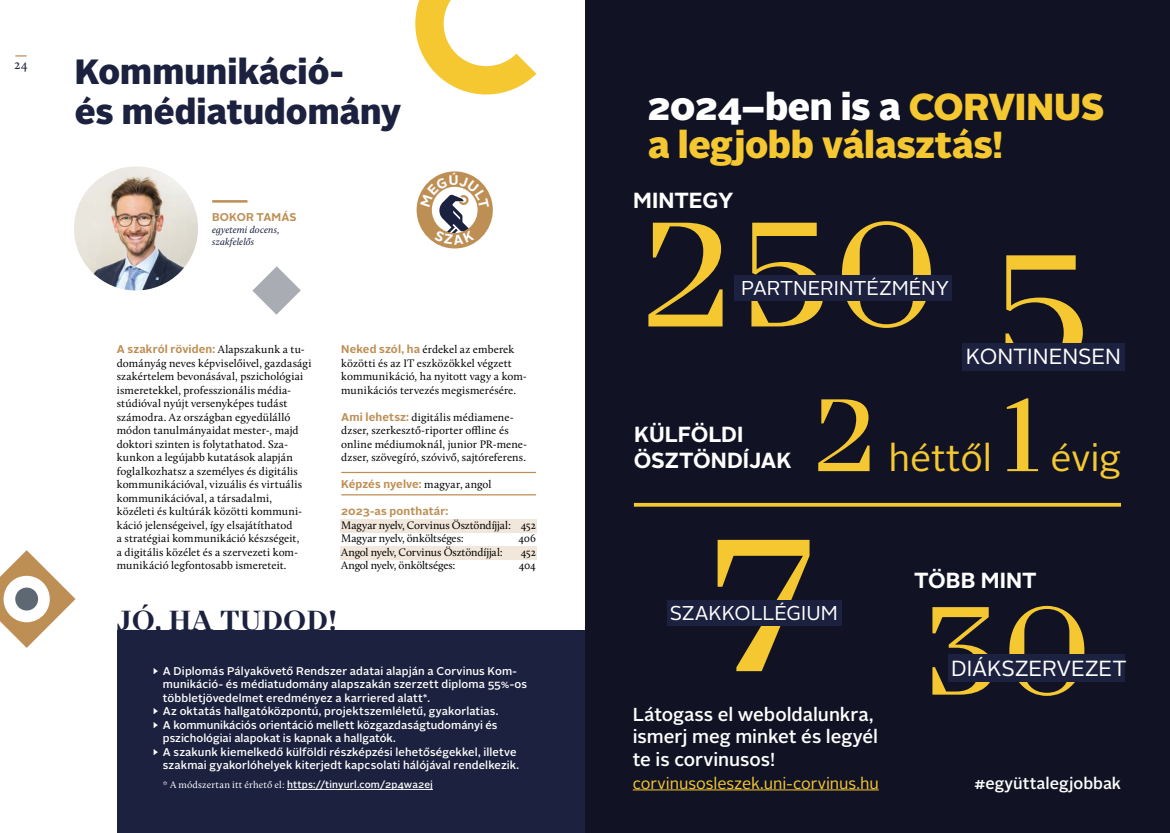
<style>
.page{position:relative;width:1170px;height:833px;background:#fff}
.page>*{position:absolute;margin:0;border:0;box-sizing:border-box;transform-origin:0 0}
.t1{font:187.5px "TT Nooks";color:#f5c832}
.t2{font:159.38px "TT Nooks";color:#f5c832}
.t3{font:148.25px "TT Nooks";color:#f5c832}
.t4{font:125px "TT Nooks";color:#f5c832}
.t5{font:102.5px "TT Nooks";color:#f5c832}
.t6{font:900 37.5px/37.5px "Alright Sans";letter-spacing:-.01em;color:#f5c832}
.t7{font:37.5px "Alright Sans";color:#f5c832}
.t8{font:900 35px/40px "Alright Sans";color:#1b213e}
.t9{font:700 27.5px "TT Nooks";color:#1b213e}
.t10{font:700 21.88px/26.2px "Alright Sans";letter-spacing:-.01em;color:#fff}
.t11{font:21.88px "Alright Sans";letter-spacing:-.005em;color:#fff}
.t12{font:20px "Alright Sans";letter-spacing:-.005em;color:#fff}
.t13{font:500 18.75px/22.5px "Alright Sans";letter-spacing:-.005em;color:#fff}
.t14{font:16.25px "Alright Sans";color:#f5c832}
.t15{font:500 16.25px "Alright Sans";color:#fff}
.t16{font:13.75px "Calluna";color:#1b213e}
.t17{font:11.25px/13.5px "Calluna";letter-spacing:.005em;color:#000}
.t18{font:500 11.25px "Alright Sans";letter-spacing:.01em;color:#fff}
.t19{font:700 11.25px "Alright Sans";letter-spacing:.01em;color:#be8f55}
.t20{font:11.25px "Calluna";letter-spacing:-.015em;color:#000}
.t21{font:11.25px "Calluna";letter-spacing:-.02em;color:#000}
.t22{font:500 10px "Alright Sans";letter-spacing:.015em;color:#fff}
.t23{font:italic 10px/12px "Calluna";letter-spacing:.01em;color:#1b213e}
.s1{font-family:"Calluna";font-weight:400;color:#000}
.s2{font-family:"Alright Sans";font-weight:700;color:#be8f55}
.s3{font-family:"Calluna";font-weight:400}
.s4{color:#fff}
</style>
<div class="page">
<svg style="left:15px;top:55px;width:12px;height:2px"></svg>
<hr style="left:341px;top:494px;width:195px;height:1px;background:#be8f55">
<hr style="left:341px;top:472px;width:195px;height:1px;background:#be8f55">
<div style="left:340px;top:519px;width:197px;height:14px;background:#f2e7db"></div>
<div style="left:340px;top:546px;width:197px;height:14px;background:#f2e7db"></div>
<img style="left:74px;top:166px;width:124px;height:125px">
<hr style="left:212px;top:200px;width:35px;height:3px;background:#be8f55">
<svg style="left:252px;top:266px;width:49px;height:49px"></svg>
<svg style="left:0;top:550px;width:76px;height:98px"></svg>
<svg style="left:415px;top:0;width:121px;height:94px"></svg>
<div style="left:117px;top:630px;width:468px;height:203px;background:#1b213e"></div>
<hr style="left:287px;top:789px;width:146px;height:1px;background:#fff">
<div style="left:585px;top:0;width:584px;height:833px;background:#111325"></div>
<hr style="left:632px;top:789px;width:246px;height:1px;background:#f5c832">
<div style="left:962px;top:343px;width:162px;height:27px;background:#1b213e"></div>
<div style="left:947px;top:655px;width:177px;height:27px;background:#1b213e"></div>
<div style="left:666px;top:600px;width:175px;height:26px;background:#1b213e"></div>
<hr style="left:634px;top:503px;width:486px;height:3px;background:#f5c832">
<div style="left:734px;top:275px;width:217px;height:26px;background:#1b213e"></div>
<svg style="left:416px;top:171px;width:77px;height:77px"></svg>
<p class="t16" style="left:14px;top:56px;width:15px">24</p>
<h3 class="t8" style="left:75px;top:51px;width:328px">Kommunikáció-<br>és médiatudomány</h3>
<p class="t19" style="left:212px;top:209px;width:86px">BOKOR TAMÁS</p>
<p class="t23" style="left:212px;top:223px;width:69px">egyetemi docens, szakfelelős</p>
<p class="t19" style="left:117px;top:341px;width:190px">A szakról röviden: <span class="s1">Alapszakunk a tu-</span></p>
<p class="t17" style="left:117px;top:356px;width:196px">dományág neves képviselőivel, gazdasági szakértelem bevonásával, pszichológiai ismeretekkel, professzionális média&shy;stúdióval nyújt versenyképes tudást számodra. Az országban egyedülálló módon tanulmányaidat mester-, majd doktori szinten is folytathatod. Sza&shy;kunkon a legújabb kutatások alapján foglalkozhatsz a személyes és digitális kommunikációval, vizuális és virtuális kommunikációval, a társadalmi, közéleti és kultúrák közötti kommuni&shy;káció jelenségeivel, így elsajátíthatod<br>a stratégiai kommunikáció készségeit,<br>a digitális közélet és a szervezeti kom&shy;munikáció legfontosabb ismereteit.</p>
<p class="t17" style="left:341px;top:343px;width:187px"><span class="s2">Neked szól, ha</span> érdekel az emberek közötti és az IT eszközökkel végzett kommunikáció, ha nyitott vagy a kom&shy;munikációs tervezés megismerésére.</p>
<p class="t17" style="left:341px;top:410px;width:187px"><span class="s2">Ami lehetsz:</span> digitális médiamene&shy;dzser, szerkesztő-riporter offline és online médiumoknál, junior PR-mene&shy;dzser, szövegíró, szóvivő, sajtóreferens.</p>
<p class="t19" style="left:341px;top:476px;width:152px">Képzés nyelve: <span class="s1">magyar, angol</span></p>
<p class="t19" style="left:341px;top:503px;width:109px">2023-as ponthatár:</p>
<p class="t17" style="left:341px;top:518px;width:196px">Magyar nyelv, Corvinus Ösztöndíjjal: 452<br>Magyar nyelv, önköltséges:</p>
<p class="t17" style="left:518px;top:532px;width:19px">406</p>
<p class="t20" style="left:341px;top:545px;width:163px">Angol nyelv, Corvinus Ösztöndíjjal:</p>
<p class="t17" style="left:520px;top:545px;width:17px">452</p>
<p class="t21" style="left:341px;top:559px;width:116px">Angol nyelv, önköltséges:</p>
<p class="t17" style="left:518px;top:559px;width:19px">404</p>
<h3 class="t9" style="left:117px;top:604px;width:222px">JÓ, HA TUDOD!</h3>
<p class="t18" style="left:152px;top:663px;width:366px"><span class="s3">►</span> A Diplomás Pályakövető Rendszer adatai alapján a Corvinus Kom-</p>
<p class="t18" style="left:163px;top:676px;width:366px">munikáció- és médiatudomány alapszakán szerzett diploma 55%-os</p>
<p class="t18" style="left:163px;top:690px;width:268px">többletjövedelmet eredményez a karriered alatt*.</p>
<p class="t18" style="left:152px;top:703px;width:348px"><span class="s3">►</span> Az oktatás hallgatóközpontú, projektszemléletű, gyakorlatias.</p>
<p class="t18" style="left:152px;top:717px;width:347px"><span class="s3">►</span> A kommunikációs orientáció mellett közgazdaságtudományi és</p>
<p class="t18" style="left:163px;top:730px;width:234px">pszichológiai alapokat is kapnak a hallgatók.</p>
<p class="t18" style="left:152px;top:744px;width:365px"><span class="s3">►</span> A szakunk kiemelkedő külföldi részképzési lehetőségekkel, illetve</p>
<p class="t18" style="left:163px;top:757px;width:358px">szakmai gyakorlóhelyek kiterjedt kapcsolati hálójával rendelkezik.</p>
<p class="t22" style="left:163px;top:777px;width:271px"><span class="s3">* A módszertan itt érhető el:</span> https://tinyurl.com/2p4wa2ej</p>
<h3 class="t6" style="left:647px;top:88px;width:459px"><span class="s4">2024−ben is a</span> CORVINUS a legjobb választás!</h3>
<h3 class="t10" style="left:633px;top:187px;width:102px">MINTEGY</h3>
<h3 class="t3" style="left:638px;top:187px;width:304px">250</h3>
<h3 class="t12" style="left:741px;top:274px;width:209px">PARTNERINTÉZMÉNY</h3>
<h2 class="t2" style="left:988px;top:217px;width:105px">5</h2>
<h3 class="t11" style="left:965px;top:342px;width:156px">KONTINENSEN</h3>
<h3 class="t10" style="left:634px;top:421px;width:159px">KÜLFÖLDI<br>ÖSZTÖNDÍJAK</h3>
<h3 class="t5" style="left:811px;top:375px;width:69px">2</h3>
<h3 class="t7" style="left:888px;top:433px;width:105px">héttől</h3>
<h3 class="t5" style="left:1001px;top:375px;width:42px">1</h3>
<h3 class="t7" style="left:1050px;top:433px;width:72px">évig</h3>
<h1 class="t1" style="left:705px;top:495px;width:114px">7</h1>
<h3 class="t12" style="left:669px;top:599px;width:170px">SZAKKOLLÉGIUM</h3>
<h3 class="t13" style="left:632px;top:703px;width:247px">Látogass el weboldalunkra, ismerj meg minket és legyél te is corvinusos!</h3>
<h3 class="t14" style="left:632px;top:772px;width:247px">corvinusosleszek.uni-corvinus.hu</h3>
<h3 class="t10" style="left:914px;top:567px;width:124px">TÖBB MINT</h3>
<h3 class="t4" style="left:919px;top:577px;width:174px">30</h3>
<h3 class="t11" style="left:950px;top:653px;width:177px">DIÁKSZERVEZET</h3>
<h3 class="t15" style="left:974px;top:771px;width:148px">#együttalegjobbak</h3>
</div>
